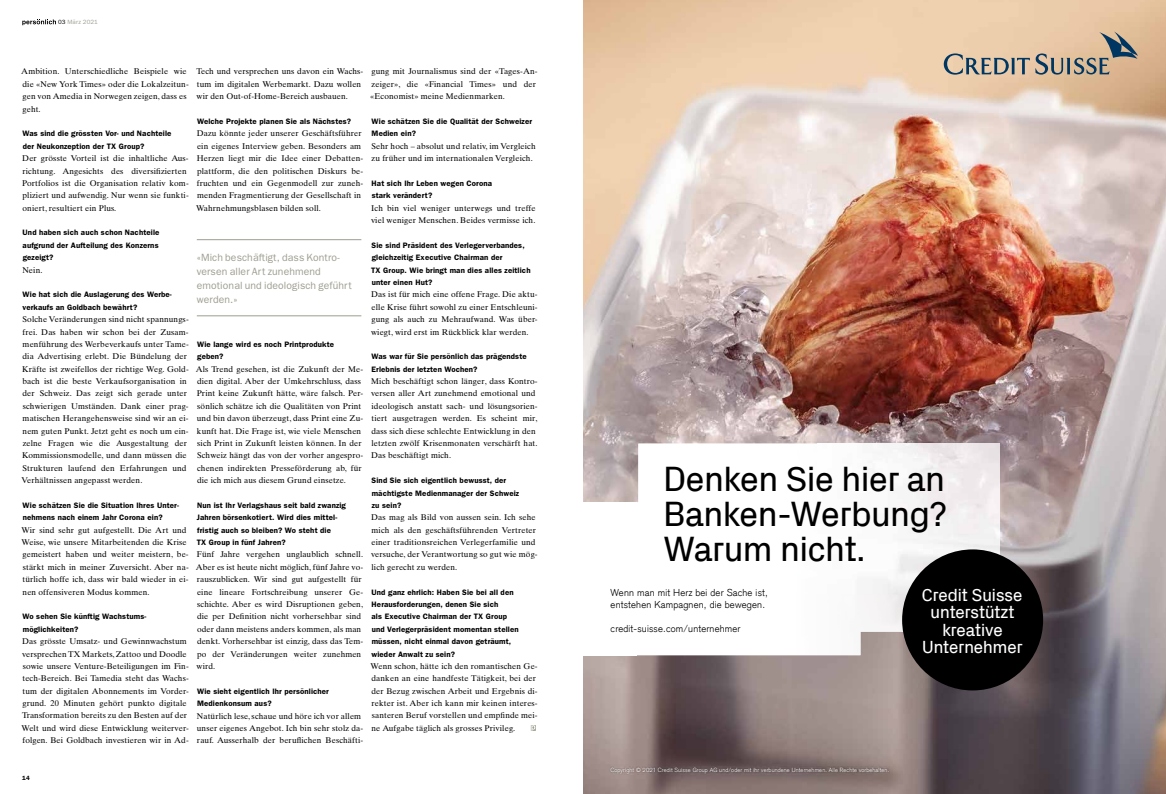
<style>
.page{position:relative;width:1166px;height:794px;background:#fff}
.page>*{position:absolute;margin:0;border:0;box-sizing:border-box;transform-origin:0 0}
.t1{font:35.26px/35.3px "Credit Suisse Headline";color:#000;text-align:justify}
.t2{font:17.59px/17.6px "Credit Suisse Headline";color:#fff;text-align:center}
.t3{font:10.5px/14px "Franklin Gothic";letter-spacing:.01em;color:#9e9d90}
.t4{font:300 9.8px/11.7px "Credit Suisse Type";letter-spacing:.02em;color:#000}
.t5{font:8.31px/12.3px "Times Ten";letter-spacing:.015em;color:#000}
.t6{font:600 7.88px/12.3px "Franklin Gothic";letter-spacing:.015em;color:#000}
.t7{font:6.12px "Franklin Gothic";letter-spacing:.015em;color:#9e9d90}
.t8{font:600 6.12px "Franklin Gothic";color:#000}
.t9{font:300 5.86px "Credit Suisse Type";letter-spacing:.02em;color:#fff}
.s1{color:#000}
</style>
<div class="page">
<svg style="left:531px;top:725px;width:5px;height:6px"></svg>
<hr style="left:197px;top:239px;width:164px;height:1px;background:#9e9d90">
<hr style="left:197px;top:315px;width:164px;height:1px;background:#9e9d90">
<img style="left:583px;top:0;width:583px;height:794px">
<img style="left:636px;top:443px;width:363px;height:212px">
<img style="left:583px;top:502px;width:53px;height:153px">
<img style="left:609px;top:766px;width:281px;height:8px">
<div style="left:902px;top:549px;width:141px;height:141px;background:#000;border-radius:50%"></div>
<svg style="left:944px;top:31px;width:194px;height:44px;background:#c2af99"></svg>
<svg style="left:22px;top:19px;width:34px;height:6px"></svg>
<p class="t7" style="left:58px;top:19px;width:41px"><span class="s1">03</span> März 2021</p>
<p class="t5" style="left:196px;top:65px;width:168px">Tech und versprechen uns davon ein Wachs&shy;tum im digitalen Werbemarkt. Dazu wollen wir den Out-of-Home-Bereich ausbauen.</p>
<p class="t6" style="left:197px;top:115px;width:156px">Welche Projekte planen Sie als Nächstes?</p>
<p class="t5" style="left:196px;top:127px;width:169px">Dazu könnte jeder unserer Geschäftsführer ein eigenes Interview geben. Besonders am Herzen liegt mir die Idee einer Debatten&shy;plattform, die den politischen Diskurs be&shy;fruchten und ein Gegenmodell zur zuneh&shy;menden Fragmentierung der Gesellschaft in Wahrnehmungsblasen bilden soll.</p>
<p class="t5" style="left:370px;top:65px;width:169px">gung mit Journalismus sind der «Tages-An&shy;zeiger», die «Financial Times» und der «Economist» meine Medienmarken.</p>
<p class="t6" style="left:371px;top:115px;width:162px">Wie schätzen Sie die Qualität der Schweizer<br>Medien ein?</p>
<p class="t5" style="left:371px;top:140px;width:166px">Sehr hoch – absolut und relativ, im Vergleich zu früher und im internationalen Vergleich.</p>
<p class="t6" style="left:372px;top:177px;width:122px">Hat sich Ihr Leben wegen Corona stark verändert?</p>
<p class="t5" style="left:371px;top:202px;width:166px">Ich bin viel weniger unterwegs und treffe viel weniger Menschen. Beides vermisse ich.</p>
<p class="t6" style="left:371px;top:239px;width:161px">Sie sind Präsident des Verlegerverbandes, gleichzeitig Executive Chairman der<br>TX Group. Wie bringt man dies alles zeitlich unter einen Hut?</p>
<p class="t5" style="left:371px;top:288px;width:168px;text-align:justify">Das ist für mich eine offene Frage. Die aktu&shy;elle Krise führt sowohl zu einer Entschleuni&shy;gung als auch zu Mehraufwand. Was über&shy;wiegt, wird erst im Rückblick klar werden.</p>
<p class="t6" style="left:371px;top:350px;width:157px">Was war für Sie persönlich das prägendste<br>Erlebnis der letzten Wochen?</p>
<p class="t5" style="left:371px;top:375px;width:168px">Mich beschäftigt schon länger, dass Kontro&shy;versen aller Art zunehmend emotional und ideologisch anstatt sach- und lösungsorien&shy;tiert ausgetragen werden. Es scheint mir, dass sich diese schlechte Entwicklung in den letzten zwölf Krisenmonaten verschärft hat.<br>Das beschäftigt mich.</p>
<p class="t6" style="left:372px;top:474px;width:149px">Sind Sie sich eigentlich bewusst, der mächtigste Medienmanager der Schweiz zu sein?</p>
<p class="t5" style="left:371px;top:511px;width:168px">Das mag als Bild von aussen sein. Ich sehe mich als den geschäftsführenden Vertreter einer traditionsreichen Verlegerfamilie und versuche, der Verantwortung so gut wie mög&shy;lich gerecht zu werden.</p>
<p class="t6" style="left:371px;top:585px;width:149px">Und ganz ehrlich: Haben Sie bei all den Herausforderungen, denen Sie sich<br>als Executive Chairman der TX Group und Verlegerpräsident momentan stellen müssen, nicht einmal davon geträumt, wieder Anwalt zu sein?</p>
<p class="t5" style="left:371px;top:660px;width:169px">Wenn schon, hätte ich den romantischen Ge&shy;danken an eine handfeste Tätigkeit, bei der der Bezug zwischen Arbeit und Ergebnis di&shy;rekter ist. Aber ich kann mir keinen interes&shy;santeren Beruf vorstellen und empfinde mei&shy;ne Aufgabe täglich als grosses Privileg.</p>
<p class="t5" style="left:21px;top:65px;width:169px">Ambition. Unterschiedliche Beispiele wie die «New York Times» oder die Lokalzeitun&shy;gen von Amedia in Norwegen zeigen, dass es geht.</p>
<p class="t6" style="left:23px;top:127px;width:150px">Was sind die grössten Vor- und Nachteile der Neukonzeption der TX Group?</p>
<p class="t5" style="left:22px;top:152px;width:168px">Der grösste Vorteil ist die inhaltliche Aus&shy;richtung. Angesichts des diversifizierten Portfolios ist die Organisation relativ kom&shy;pliziert und aufwendig. Nur wenn sie funkti&shy;oniert, resultiert ein Plus.</p>
<p class="t6" style="left:23px;top:226px;width:138px;text-align:justify">Und haben sich auch schon Nachteile aufgrund der Aufteilung des Konzerns gezeigt?</p>
<p class="t5" style="left:22px;top:263px;width:22px">Nein.</p>
<p class="t6" style="left:23px;top:288px;width:151px">Wie hat sich die Auslagerung des Werbe&shy;verkaufs an Goldbach bewährt?</p>
<p class="t5" style="left:21px;top:313px;width:169px">Solche Veränderungen sind nicht spannungs&shy;frei. Das haben wir schon bei der Zusam&shy;menführung des Werbeverkaufs unter Tame&shy;dia Advertising erlebt. Die Bündelung der Kräfte ist zweifellos der richtige Weg. Gold&shy;bach ist die beste Verkaufsorganisation in der Schweiz. Das zeigt sich gerade unter schwierigen Umständen. Dank einer prag&shy;matischen Herangehensweise sind wir an ei&shy;nem guten Punkt. Jetzt geht es noch um ein&shy;zelne Fragen wie die Ausgestaltung der Kommissionsmodelle, und dann müssen die Strukturen laufend den Erfahrungen und Verhältnissen angepasst werden.</p>
<p class="t6" style="left:23px;top:499px;width:158px">Wie schätzen Sie die Situation Ihres Unter&shy;nehmens nach einem Jahr Corona ein?</p>
<p class="t5" style="left:22px;top:523px;width:169px">Wir sind sehr gut aufgestellt. Die Art und Weise, wie unsere Mitarbeitenden die Krise gemeistert haben und weiter meistern, be&shy;stärkt mich in meiner Zuversicht. Aber na&shy;türlich hoffe ich, dass wir bald wieder in ei&shy;nen offensiveren Modus kommen.</p>
<p class="t6" style="left:23px;top:610px;width:125px">Wo sehen Sie künftig Wachstums&shy;möglichkeiten?</p>
<p class="t5" style="left:22px;top:635px;width:169px">Das grösste Umsatz- und Gewinnwachstum versprechen TX Markets, Zattoo und Doodle sowie unsere Venture-Beteiligungen im Fin&shy;tech-Bereich. Bei Tamedia steht das Wachs&shy;tum der digitalen Abonnements im Vorder&shy;grund. 20 Minuten gehört punkto digitale Transformation bereits zu den Besten auf der Welt und wird diese Entwicklung weiterver&shy;folgen. Bei Goldbach investieren wir in Ad-</p>
<p class="t3" style="left:197px;top:250px;width:157px">«Mich beschäftigt, dass Kontro&shy;versen aller Art zunehmend emotional und ideologisch geführt werden.»</p>
<p class="t6" style="left:197px;top:338px;width:139px">Wie lange wird es noch Printprodukte geben?</p>
<p class="t5" style="left:196px;top:363px;width:169px">Als Trend gesehen, ist die Zukunft der Me&shy;dien digital. Aber der Umkehrschluss, dass Print keine Zukunft hätte, wäre falsch. Per&shy;sönlich schätze ich die Qualitäten von Print und bin davon überzeugt, dass Print eine Zu&shy;kunft hat. Die Frage ist, wie viele Menschen sich Print in Zukunft leisten können. In der Schweiz hängt das von der vorher angespro&shy;chenen indirekten Presseförderung ab, für die ich mich aus diesem Grund einsetze.</p>
<p class="t6" style="left:197px;top:499px;width:151px">Nun ist Ihr Verlagshaus seit bald zwanzig Jahren börsenkotiert. Wird dies mittel&shy;fristig auch so bleiben? Wo steht die<br>TX Group in fünf Jahren?</p>
<p class="t5" style="left:196px;top:548px;width:169px">Fünf Jahre vergehen unglaublich schnell.<br>Aber es ist heute nicht möglich, fünf Jahre vo&shy;rauszublicken. Wir sind gut aufgestellt für eine lineare Fortschreibung unserer Ge&shy;schichte. Aber es wird Disruptionen geben, die per Definition nicht vorhersehbar sind oder dann meistens anders kommen, als man denkt. Vorhersehbar ist einzig, dass das Tem&shy;po der Veränderungen weiter zunehmen wird.</p>
<p class="t6" style="left:197px;top:684px;width:133px">Wie sieht eigentlich Ihr persönlicher<br>Medienkonsum aus?</p>
<p class="t5" style="left:197px;top:709px;width:168px">Natürlich lese, schaue und höre ich vor allem unser eigenes Angebot. Ich bin sehr stolz da&shy;rauf. Ausserhalb der beruflichen Beschäfti-</p>
<p class="t8" style="left:22px;top:774px;width:9px">14</p>
<h1 class="t1" style="left:663px;top:458px;width:285px">Denken Sie hier an Banken-Werbung?<br>Warum nicht.</h1>
<p class="t4" style="left:610px;top:587px;width:159px">Wenn man mit Herz bei der Sache ist, entstehen Kampagnen, die bewegen.</p>
<p class="t4" style="left:610px;top:622px;width:131px">credit-suisse.com/unternehmer</p>
<h2 class="t2" style="left:922px;top:584px;width:102px">Credit Suisse unterstützt kreative<br>Unternehmer</h2>
<p class="t9" style="left:610px;top:766px;width:280px">Copyright © 2021 Credit Suisse Group AG und/oder mit ihr verbundene Unternehmen. Alle Rechte vorbehalten.</p>
</div>
